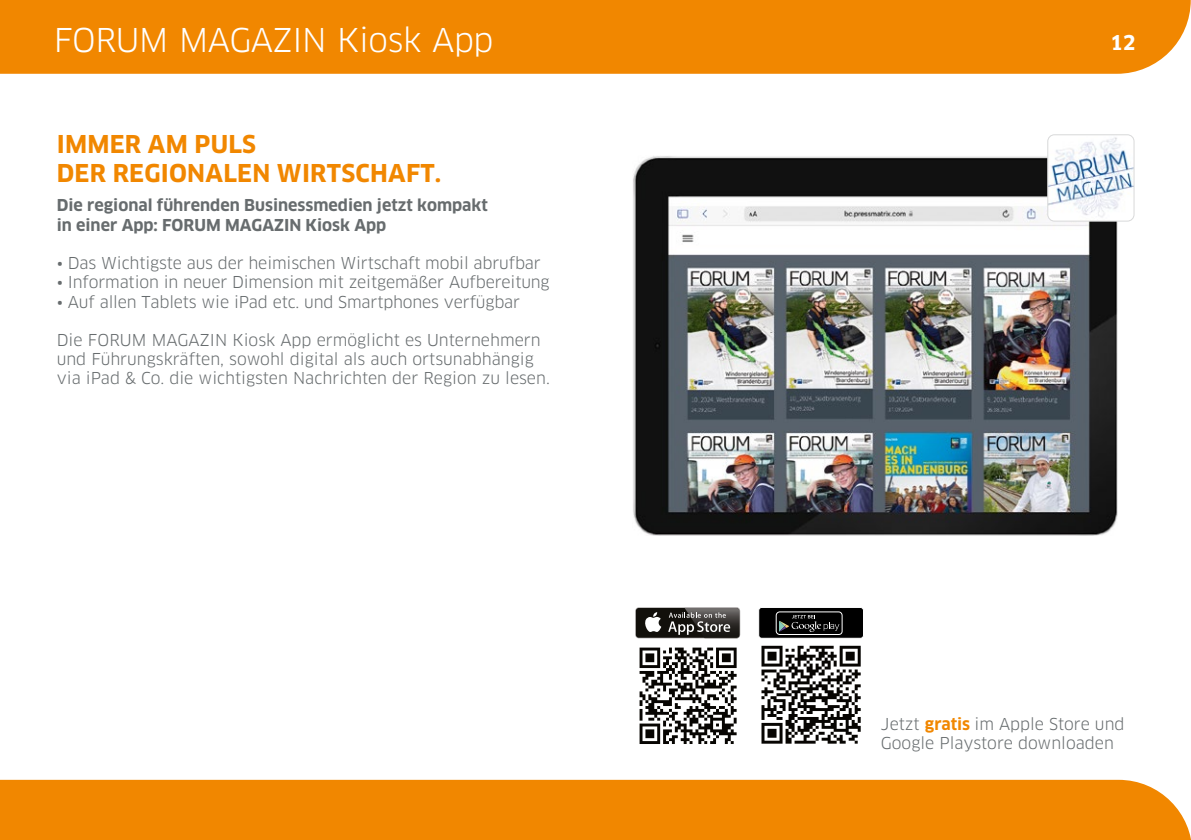
<style>
.page{position:relative;width:1191px;height:840px;background:#fff}
.page>*{position:absolute;margin:0;border:0;box-sizing:border-box;transform-origin:0 0}
.t1{font:32px "Clan OT";letter-spacing:-.01em;color:#fff}
.t2{font:700 24px/28.8px "Clan OT";letter-spacing:.01em;color:#f18700}
.t3{font:700 20px "Clan OT";color:#fff}
.t4{font:16px/19.2px "Clan OT";letter-spacing:-.01em;color:#676c6e}
.t5{font:700 16px/19.2px "Clan OT";color:#676c6e}
.s1{font-weight:700;color:#f18700}
</style>
<div class="page">
<div style="left:0;top:0;width:1190px;height:74px;background:#f18700"></div>
<div style="left:0;top:779px;width:1191px;height:60px;background:#f18700"></div>
<svg style="left:639px;top:647px;width:97px;height:96px"></svg>
<svg style="left:761px;top:645px;width:100px;height:99px"></svg>
<svg style="left:761px;top:645px;width:99px;height:98px"></svg>
<div style="left:758px;top:607px;width:105px;height:31px;background:#000;border-radius:3px"></div>
<div style="left:758px;top:607px;width:105px;height:31px;border:1px solid #fff;border-radius:3px"></div>
<div style="left:776px;top:611px;width:66px;height:23px;border:1px solid #fff;border-radius:4px"></div>
<svg style="left:779px;top:615px;width:60px;height:16px"></svg>
<img style="left:633px;top:156px;width:485px;height:379px">
<img style="left:1047px;top:136px;width:87px;height:85px">
<div style="left:1047px;top:134px;width:87px;height:87px;border:1px solid #dadada;border-radius:7px"></div>
<div style="left:635px;top:607px;width:105px;height:31px;background:#62605d;border-radius:4px"></div>
<div style="left:636px;top:607px;width:103px;height:30px;background:#12100b;border-radius:3px"></div>
<svg style="left:645px;top:612px;width:16px;height:19px"></svg>
<img style="left:684px;top:608px;width:56px;height:30px">
<img style="left:684px;top:607px;width:55px;height:30px">
<svg style="left:668px;top:612px;width:62px;height:22px"></svg>
<p class="t1" style="left:54px;top:21px;width:441px">FORUM MAGAZIN Kiosk App</p>
<p class="t3" style="left:1110px;top:31px;width:27px">12</p>
<p class="t2" style="left:57px;top:130px;width:386px">IMMER AM PULS<br>DER REGIONALEN WIRTSCHAFT.</p>
<p class="t5" style="left:57px;top:196px;width:432px">Die regional führenden Businessmedien jetzt kompakt in einer App: FORUM MAGAZIN Kiosk App</p>
<p class="t4" style="left:57px;top:253px;width:485px">• Das Wichtigste aus der heimischen Wirtschaft mobil abrufbar</p>
<p class="t4" style="left:57px;top:273px;width:494px">• Information in neuer Dimension mit zeitgemäßer Aufbereitung</p>
<p class="t4" style="left:57px;top:292px;width:465px">• Auf allen Tablets wie iPad etc. und Smartphones verfügbar</p>
<p class="t4" style="left:57px;top:330px;width:494px">Die FORUM MAGAZIN Kiosk App ermöglicht es Unternehmern und Führungskräften, sowohl digital als auch ortsunabhängig via iPad &amp; Co. die wichtigsten Nachrichten der Region zu lesen.</p>
<p class="t4" style="left:881px;top:714px;width:245px">Jetzt <span class="s1">gratis</span> im Apple Store und<br>Google Playstore downloaden</p>
</div>
